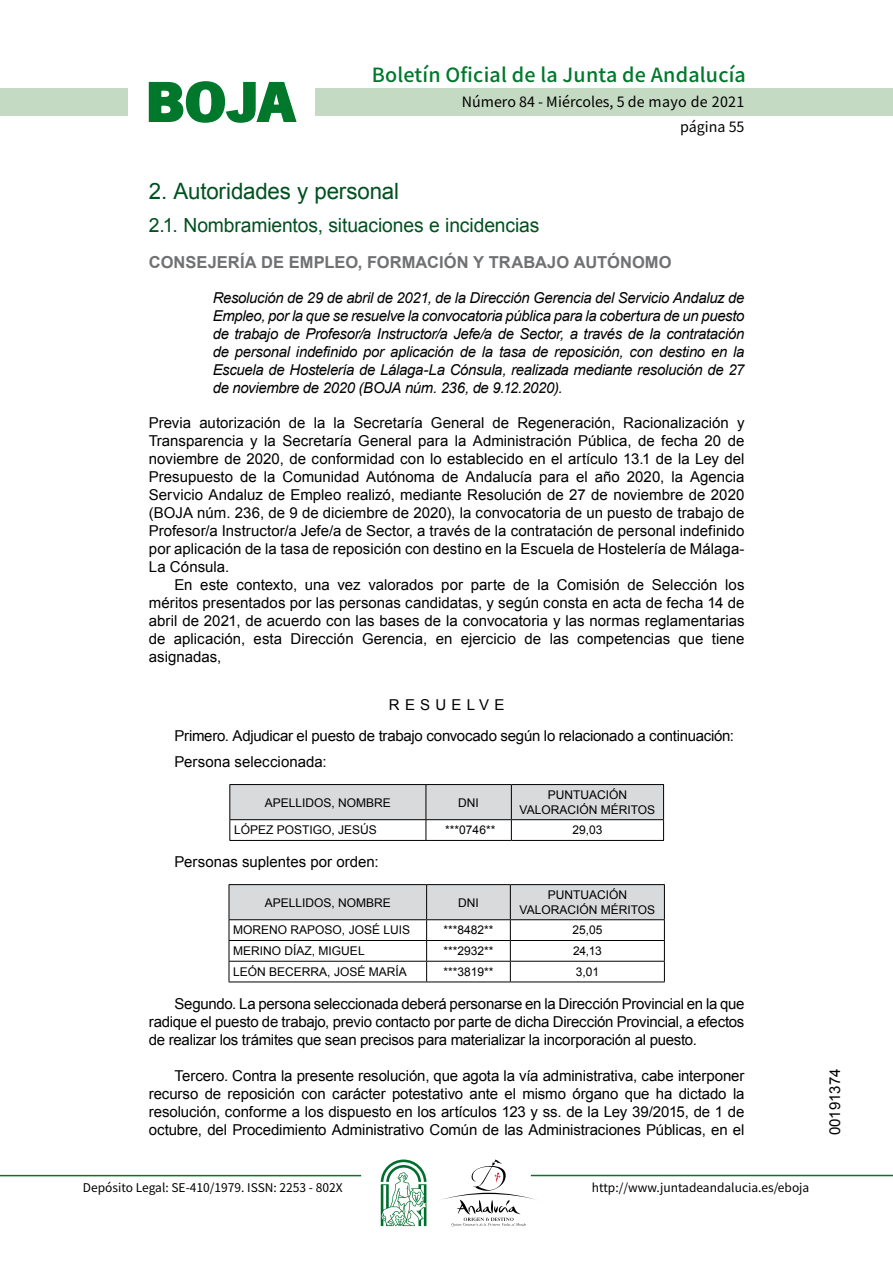
<style>
.page{position:relative;width:893px;height:1263px;background:#fff}
.page>*{position:absolute;margin:0;border:0;box-sizing:border-box;transform-origin:0 0}
.t1{font:700 57.75px "News Got T";color:#00782c;scale:1.14 1}
.t2{font:22.5px "Arial";letter-spacing:-.01em;color:#00501f}
.t3{font:19.5px "Arial";letter-spacing:-.01em;color:#00501f}
.t4{font:500 19.5px "Noto Sans HK";letter-spacing:.01em;color:#00782c}
.t5{font:700 16.5px "Arial";letter-spacing:.005em;color:#707173}
.t6{font:15px/18px "Arial";letter-spacing:-.005em;color:#000;text-align:justify}
.t7{font:italic 15px/18px "Arial";letter-spacing:-.02em;color:#000;text-align:justify}
.t8{font:14.25px/24.5px "Noto Sans HK";color:#000;text-align:right}
.t9{font:12px "Arial";color:#000}
.t10{font:12px "Noto Sans HK";color:#000}
</style>
<div class="page">
<div style="left:315px;top:88px;width:577px;height:28px;background:#c5dac3"></div>
<div style="left:0;top:88px;width:128px;height:28px;background:#c5dac3"></div>
<hr style="left:0;top:1175px;width:361px;height:1px;background:#00782c">
<hr style="left:531px;top:1175px;width:361px;height:1px;background:#00782c">
<svg style="left:148px;top:81px;width:149px;height:42px"></svg>
<svg style="left:442px;top:1159px;width:100px;height:67px"></svg>
<svg style="left:381px;top:1160px;width:45px;height:66px"></svg>
<hr style="left:229px;top:784px;width:197px;height:1px;background:#000">
<hr style="left:426px;top:784px;width:85px;height:1px;background:#000">
<hr style="left:511px;top:784px;width:153px;height:1px;background:#000">
<svg style="left:229px;top:785px;width:435px;height:55px"></svg>
<hr style="left:229px;top:840px;width:197px;height:1px;background:#000">
<hr style="left:426px;top:840px;width:85px;height:1px;background:#000">
<hr style="left:511px;top:840px;width:153px;height:1px;background:#000">
<hr style="left:228px;top:884px;width:198px;height:1px;background:#000">
<hr style="left:426px;top:884px;width:84px;height:1px;background:#000">
<hr style="left:510px;top:884px;width:154px;height:1px;background:#000">
<svg style="left:228px;top:885px;width:437px;height:97px"></svg>
<hr style="left:228px;top:982px;width:198px;height:1px;background:#000">
<hr style="left:426px;top:982px;width:84px;height:1px;background:#000">
<hr style="left:510px;top:982px;width:154px;height:1px;background:#000">
<h1 class="t1" style="left:145px;top:68px;width:133px">BOJA</h1>
<h3 class="t4" style="left:372px;top:64px;width:375px">Boletín Oficial de la Junta de Andalucía</h3>
<p class="t8" style="left:462px;top:90px;width:284px">Número 84 - Miércoles, 5 de mayo de 2021 página 55</p>
<h2 class="t2" style="left:149px;top:177px;width:252px">2. Autoridades y personal</h2>
<h3 class="t3" style="left:149px;top:212px;width:392px">2.1. Nombramientos, situaciones e incidencias</h3>
<p class="t5" style="left:149px;top:251px;width:524px">CONSEJERÍA DE EMPLEO, FORMACIÓN Y TRABAJO AUTÓNOMO</p>
<p class="t7" style="left:213px;top:289px;width:533px">Resolución de 29 de abril de 2021, de la Dirección Gerencia del Servicio Andaluz de Empleo, por la que se resuelve la convocatoria pública para la cobertura de un puesto de trabajo de Profesor/a Instructor/a Jefe/a de Sector, a través de la contratación de personal indefinido por aplicación de la tasa de reposición, con destino en la Escuela de Hostelería de Lálaga-La Cónsula, realizada mediante resolución de 27 de noviembre de 2020 (BOJA núm. 236, de 9.12.2020).</p>
<p class="t6" style="left:149px;top:414px;width:597px">Previa autorización de la la Secretaría General de Regeneración, Racionalización y Transparencia y la Secretaría General para la Administración Pública, de fecha 20 de noviembre de 2020, de conformidad con lo establecido en el artículo 13.1 de la Ley del Presupuesto de la Comunidad Autónoma de Andalucía para el año 2020, la Agencia Servicio Andaluz de Empleo realizó, mediante Resolución de 27 de noviembre de 2020 (BOJA núm. 236, de 9 de diciembre de 2020), la convocatoria de un puesto de trabajo de Profesor/a Instructor/a Jefe/a de Sector, a través de la contratación de personal indefinido por aplicación de la tasa de reposición con destino en la Escuela de Hostelería de Málaga-La Cónsula.</p>
<p class="t6" style="left:149px;top:576px;width:597px;text-indent:26px">En este contexto, una vez valorados por parte de la Comisión de Selección los méritos presentados por las personas candidatas, y según consta en acta de fecha 14 de abril de 2021, de acuerdo con las bases de la convocatoria y las normas reglamentarias de aplicación, esta Dirección Gerencia, en ejercicio de las competencias que tiene asignadas,</p>
<p class="t6" style="left:174px;top:689px;width:561px;line-height:30.8px;text-indent:214px">RESUELVE<br>Primero. Adjudicar el puesto de trabajo convocado según lo relacionado a continuación:</p>
<p class="t6" style="left:174px;top:753px;width:154px">Persona seleccionada:</p>
<p class="t9" style="left:265px;top:794px;width:17px">Apellidos</p>
<p class="t9" style="left:331px;top:794px;width:25px">, Nombre</p>
<p class="t9" style="left:458px;top:794px;width:22px">DNI</p>
<p class="t9" style="left:547px;top:787px;width:17px">Puntuaci</p>
<p class="t9" style="left:609px;top:787px;width:18px">ón</p>
<p class="t9" style="left:519px;top:802px;width:16px">Valoraci</p>
<p class="t9" style="left:579px;top:802px;width:48px">ón Méritos</p>
<p class="t9" style="left:234px;top:822px;width:144px">LÓPEZ POSTIGO, JESÚS</p>
<p class="t9" style="left:445px;top:822px;width:52px">***0746**</p>
<p class="t9" style="left:572px;top:822px;width:32px">29,03</p>
<p class="t6" style="left:174px;top:853px;width:206px">Personas suplentes por orden:</p>
<p class="t9" style="left:265px;top:894px;width:17px">Apellidos</p>
<p class="t9" style="left:331px;top:894px;width:25px">, Nombre</p>
<p class="t9" style="left:458px;top:894px;width:22px">DNI</p>
<p class="t9" style="left:547px;top:887px;width:17px">Puntuaci</p>
<p class="t9" style="left:609px;top:887px;width:18px">ón</p>
<p class="t9" style="left:519px;top:902px;width:16px">Valoraci</p>
<p class="t9" style="left:579px;top:902px;width:48px">ón Méritos</p>
<p class="t9" style="left:233px;top:922px;width:178px">MORENO RAPOSO, JOSÉ LUIS</p>
<p class="t9" style="left:443px;top:922px;width:52px">***8482**</p>
<p class="t9" style="left:572px;top:922px;width:32px">25,05</p>
<p class="t9" style="left:233px;top:943px;width:133px">MERINO DÍAZ, MIGUEL</p>
<p class="t9" style="left:443px;top:943px;width:52px">***2932**</p>
<p class="t9" style="left:573px;top:943px;width:30px">24,13</p>
<p class="t9" style="left:233px;top:964px;width:175px">LEÓN BECERRA, JOSÉ MARÍA</p>
<p class="t9" style="left:443px;top:964px;width:52px">***3819**</p>
<p class="t9" style="left:575px;top:964px;width:25px">3,01</p>
<p class="t6" style="left:149px;top:995px;width:597px;text-indent:26px">Segundo. La persona seleccionada deberá personarse en la Dirección Provincial en la que radique el puesto de trabajo, previo contacto por parte de dicha Dirección Provincial, a efectos de realizar los trámites que sean precisos para materializar la incorporación al puesto.</p>
<p class="t6" style="left:149px;top:1066px;width:597px;text-indent:26px">Tercero. Contra la presente resolución, que agota la vía administrativa, cabe interponer recurso de reposición con carácter potestativo ante el mismo órgano que ha dictado la resolución, conforme a los dispuesto en los artículos 123 y ss. de la Ley 39/2015, de 1 de octubre, del Procedimiento Administrativo Común de las Administraciones Públicas, en el</p>
<p class="t6" style="left:826px;top:1135px;width:68px;rotate:-90deg">00191374</p>
<p class="t10" style="left:83px;top:1181px;width:261px">Depósito Legal: SE-410/1979. ISSN: 2253 - 802X</p>
<p class="t10" style="left:592px;top:1181px;width:219px">http://www.juntadeandalucia.es/eboja</p>
</div>
